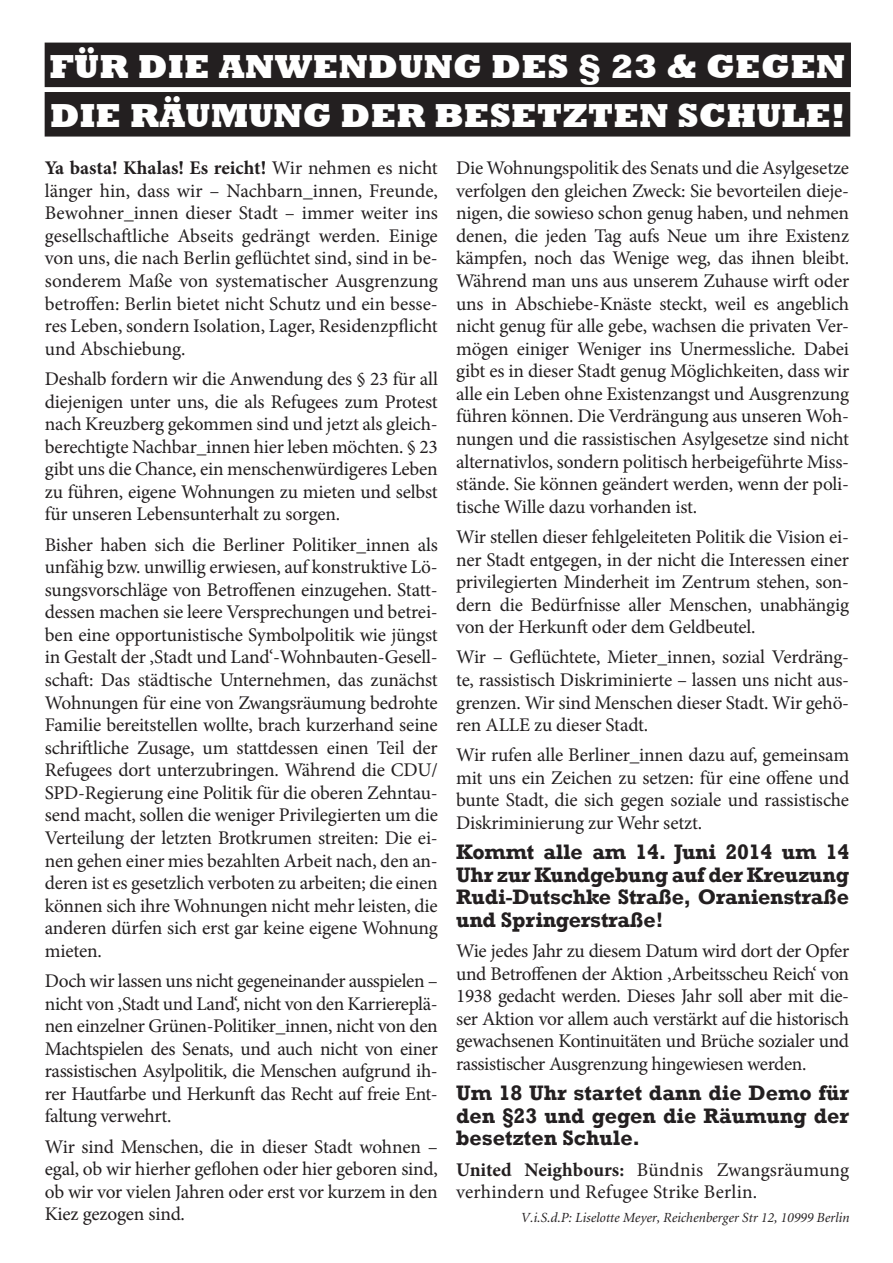
<style>
.page{position:relative;width:893px;height:1263px;background:#fff}
.page>*{position:absolute;margin:0;border:0;box-sizing:border-box;transform-origin:0 0}
.t1{font:800 34.2px/49.5px "Rockwell";letter-spacing:.005em;color:#fff}
.t2{font:700 21.45px/22.5px "Rockwell";letter-spacing:-.01em;color:#231f20;text-align:justify}
.t3{font:19.35px/22.5px "Minion Pro";letter-spacing:-.01em;color:#231f20;text-align:justify}
.t4{font:19.35px/22.6px "Minion Pro";letter-spacing:.01em;color:#231f20}
.t5{font:italic 13.95px "Minion";color:#231f20}
.s1{font-weight:700}
</style>
<div class="page">
<div style="left:45px;top:43px;width:806px;height:44px;background:#231f20"></div>
<div style="left:45px;top:92px;width:805px;height:45px;background:#231f20"></div>
<h1 class="t1" style="left:50px;top:42px;width:797px">FÜR DIE ANWENDUNG DES § 23 &amp; GEGEN<br>DIE RÄUMUNG DER BESETZTEN SCHULE!</h1>
<p class="t3" style="left:45px;top:157px;width:395px"><span class="s1">Ya basta! Khalas! Es reicht!</span> Wir nehmen es nicht länger hin, dass wir – Nachbarn_innen, Freunde, Bewohner_innen dieser Stadt – immer weiter ins gesellschaftliche Abseits gedrängt werden. Einige von uns, die nach Berlin geflüchtet sind, sind in be&shy;sonderem Maße von systematischer Ausgrenzung betroffen: Berlin bietet nicht Schutz und ein besse&shy;res Leben, sondern Isolation, Lager, Residenzpflicht und Abschiebung.</p>
<p class="t3" style="left:45px;top:368px;width:395px">Deshalb fordern wir die Anwendung des § 23 für all diejenigen unter uns, die als Refugees zum Protest nach Kreuzberg gekommen sind und jetzt als gleich&shy;berechtigte Nachbar_innen hier leben möchten. § 23 gibt uns die Chance, ein menschenwürdigeres Leben zu führen, eigene Wohnungen zu mieten und selbst für unseren Lebensunterhalt zu sorgen.</p>
<p class="t3" style="left:45px;top:533px;width:395px">Bisher haben sich die Berliner Politiker_innen als unfähig bzw. unwillig erwiesen, auf konstruktive Lö&shy;sungsvorschläge von Betroffenen einzugehen. Statt&shy;dessen machen sie leere Versprechungen und betrei&shy;ben eine opportunistische Symbolpolitik wie jüngst in Gestalt der ‚Stadt und Land‘-Wohnbauten-Gesell&shy;schaft: Das städtische Unternehmen, das zunächst Wohnungen für eine von Zwangsräumung bedrohte Familie bereitstellen wollte, brach kurzerhand seine schriftliche Zusage, um stattdessen einen Teil der Refugees dort unterzubringen. Während die CDU/ SPD-Regierung eine Politik für die oberen Zehntau&shy;send macht, sollen die weniger Privilegierten um die Verteilung der letzten Brotkrumen streiten: Die ei&shy;nen gehen einer mies bezahlten Arbeit nach, den an&shy;deren ist es gesetzlich verboten zu arbeiten; die einen können sich ihre Wohnungen nicht mehr leisten, die anderen dürfen sich erst gar keine eigene Wohnung mieten.</p>
<p class="t3" style="left:45px;top:970px;width:395px">Doch wir lassen uns nicht gegeneinander ausspielen – nicht von ‚Stadt und Land‘, nicht von den Karriereplä&shy;nen einzelner Grünen-Politiker_innen, nicht von den Machtspielen des Senats, und auch nicht von einer rassistischen Asylpolitik, die Menschen aufgrund ih&shy;rer Hautfarbe und Herkunft das Recht auf freie Ent&shy;faltung verwehrt.</p>
<p class="t3" style="left:45px;top:1135px;width:395px">Wir sind Menschen, die in dieser Stadt wohnen – egal, ob wir hierher geflohen oder hier geboren sind, ob wir vor vielen Jahren oder erst vor kurzem in den Kiez gezogen sind.</p>
<p class="t3" style="left:456px;top:157px;width:395px">Die Wohnungspolitik des Senats und die Asylgesetze verfolgen den gleichen Zweck: Sie bevorteilen dieje&shy;nigen, die sowieso schon genug haben, und nehmen denen, die jeden Tag aufs Neue um ihre Existenz kämpfen, noch das Wenige weg, das ihnen bleibt.<br>Während man uns aus unserem Zuhause wirft oder uns in Abschiebe-Knäste steckt, weil es angeblich nicht genug für alle gebe, wachsen die privaten Ver&shy;mögen einiger Weniger ins Unermessliche. Dabei gibt es in dieser Stadt genug Möglichkeiten, dass wir alle ein Leben ohne Existenzangst und Ausgrenzung führen können. Die Verdrängung aus unseren Woh&shy;nungen und die rassistischen Asylgesetze sind nicht alternativlos, sondern politisch herbeigeführte Miss&shy;stände. Sie können geändert werden, wenn der poli&shy;tische Wille dazu vorhanden ist.</p>
<p class="t3" style="left:456px;top:526px;width:394px">Wir stellen dieser fehlgeleiteten Politik die Vision ei&shy;ner Stadt entgegen, in der nicht die Interessen einer privilegierten Minderheit im Zentrum stehen, son&shy;dern die Bedürfnisse aller Menschen, unabhängig von der Herkunft oder dem Geldbeutel.</p>
<p class="t3" style="left:456px;top:646px;width:394px">Wir – Geflüchtete, Mieter_innen, sozial Verdräng&shy;te, rassistisch Diskriminierte – lassen uns nicht aus&shy;grenzen. Wir sind Menschen dieser Stadt. Wir gehö&shy;ren ALLE zu dieser Stadt.</p>
<p class="t3" style="left:456px;top:744px;width:395px">Wir rufen alle Berliner_innen dazu auf, gemeinsam mit uns ein Zeichen zu setzen: für eine offene und bunte Stadt, die sich gegen soziale und rassistische Diskriminierung zur Wehr setzt.</p>
<p class="t2" style="left:456px;top:841px;width:395px">Kommt alle am 14. Juni 2014 um 14<br>Uhr zur Kundgebung auf der Kreuzung Rudi-Dutschke Straße, Oranienstraße und Springerstraße!</p>
<p class="t3" style="left:456px;top:940px;width:395px">Wie jedes Jahr zu diesem Datum wird dort der Opfer und Betroffenen der Aktion ‚Arbeitsscheu Reich‘ von 1938 gedacht werden. Dieses Jahr soll aber mit die&shy;ser Aktion vor allem auch verstärkt auf die historisch gewachsenen Kontinuitäten und Brüche sozialer und rassistischer Ausgrenzung hingewiesen werden.</p>
<p class="t2" style="left:456px;top:1082px;width:395px">Um 18 Uhr startet dann die Demo für den §23 und gegen die Räumung der besetzten Schule.</p>
<p class="t4" style="left:456px;top:1158px;width:395px"><span class="s1">United Neighbours:</span> Bündnis Zwangsräumung verhindern und Refugee Strike Berlin.</p>
<p class="t5" style="left:521px;top:1210px;width:330px">V.i.S.d.P: Liselotte Meyer, Reichenberger Str 12, 10999 Berlin</p>
</div>
